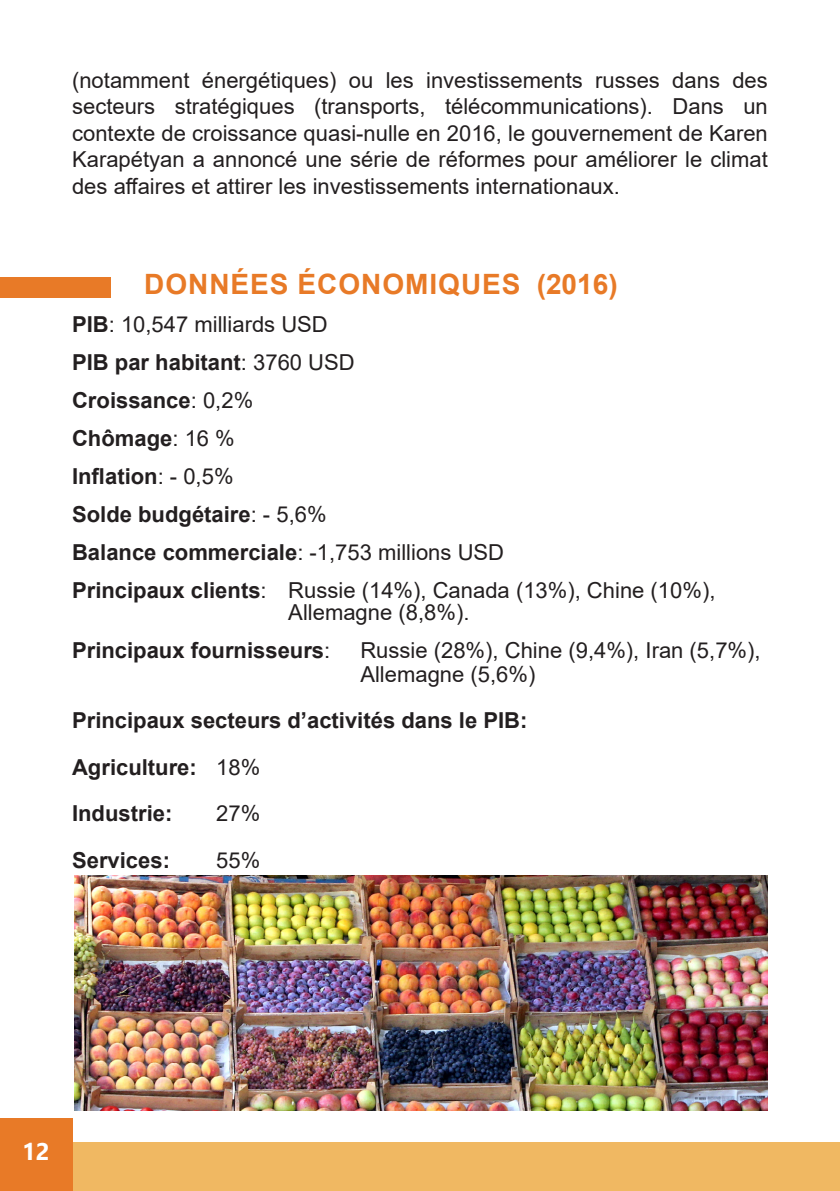
<style>
.page{position:relative;width:840px;height:1191px;background:#fff}
.page>*{position:absolute;margin:0;border:0;box-sizing:border-box;transform-origin:0 0}
.t1{font:700 28px "Arial";letter-spacing:.035em;color:#e87a27}
.t2{font:700 24px "Segoe UI";color:#fff}
.t3{font:22px/26.4px "Arial";color:#231f20}
.t4{font:700 22px "Arial";color:#231f20}
.s1{font-weight:700}
.s2{font-weight:400}
</style>
<div class="page">
<div style="left:0;top:1142px;width:839px;height:49px;background:#f0b862"></div>
<div style="left:0;top:1119px;width:73px;height:72px;background:#e87a27"></div>
<img style="left:74px;top:875px;width:693px;height:236px">
<div style="left:0;top:277px;width:111px;height:21px;background:#e87a27"></div>
<p class="t3" style="left:72px;top:67px;width:697px;text-align:justify">(notamment énergétiques) ou les investissements russes dans des secteurs stratégiques (transports, télécommunications). Dans un contexte de croissance quasi-nulle en 2016, le gouvernement de Karen Karapétyan a annoncé une série de réformes pour améliorer le climat des affaires et attirer les investissements internationaux.</p>
<p class="t1" style="left:144px;top:264px;width:475px">DONNÉES ÉCONOMIQUES (2016)</p>
<p class="t3" style="left:72px;top:311px;width:257px"><span class="s1">PIB</span>: 10,547 milliards USD</p>
<p class="t4" style="left:72px;top:346px;width:284px">PIB par habitant<span class="s2">: 3760 USD</span></p>
<p class="t4" style="left:72px;top:384px;width:182px">Croissance<span class="s2">: 0,2%</span></p>
<p class="t4" style="left:72px;top:422px;width:164px">Chômage<span class="s2">: 16 %</span></p>
<p class="t4" style="left:72px;top:460px;width:163px">Inflation<span class="s2">: - 0,5%</span></p>
<p class="t4" style="left:72px;top:498px;width:256px">Solde budgétaire<span class="s2">: - 5,6%</span></p>
<p class="t4" style="left:72px;top:536px;width:433px">Balance commerciale<span class="s2">: -1,753 millions USD</span></p>
<p class="t3" style="left:288px;top:579px;width:428px;line-height:22px;text-indent:-216px"><span class="s1">Principaux clients</span>: Russie (14%), Canada (13%), Chine (10%),<br>Allemagne (8,8%).</p>
<p class="t4" style="left:72px;top:634px;width:259px">Principaux fournisseurs<span class="s2">:</span></p>
<p class="t3" style="left:360px;top:638px;width:401px;line-height:24px">Russie (28%), Chine (9,4%), Iran (5,7%),<br>Allemagne (5,6%)</p>
<p class="t4" style="left:72px;top:705px;width:456px">Principaux secteurs d’activités dans le PIB:</p>
<p class="t4" style="left:72px;top:751px;width:190px">Agriculture: <span class="s2">18%</span></p>
<p class="t4" style="left:72px;top:798px;width:102px">Industrie:</p>
<p class="t3" style="left:216px;top:800px;width:46px">27%</p>
<p class="t4" style="left:72px;top:844px;width:99px">Services:</p>
<p class="t3" style="left:216px;top:846px;width:46px">55%</p>
<p class="t2" style="left:22px;top:1129px;width:29px">12</p>
</div>
